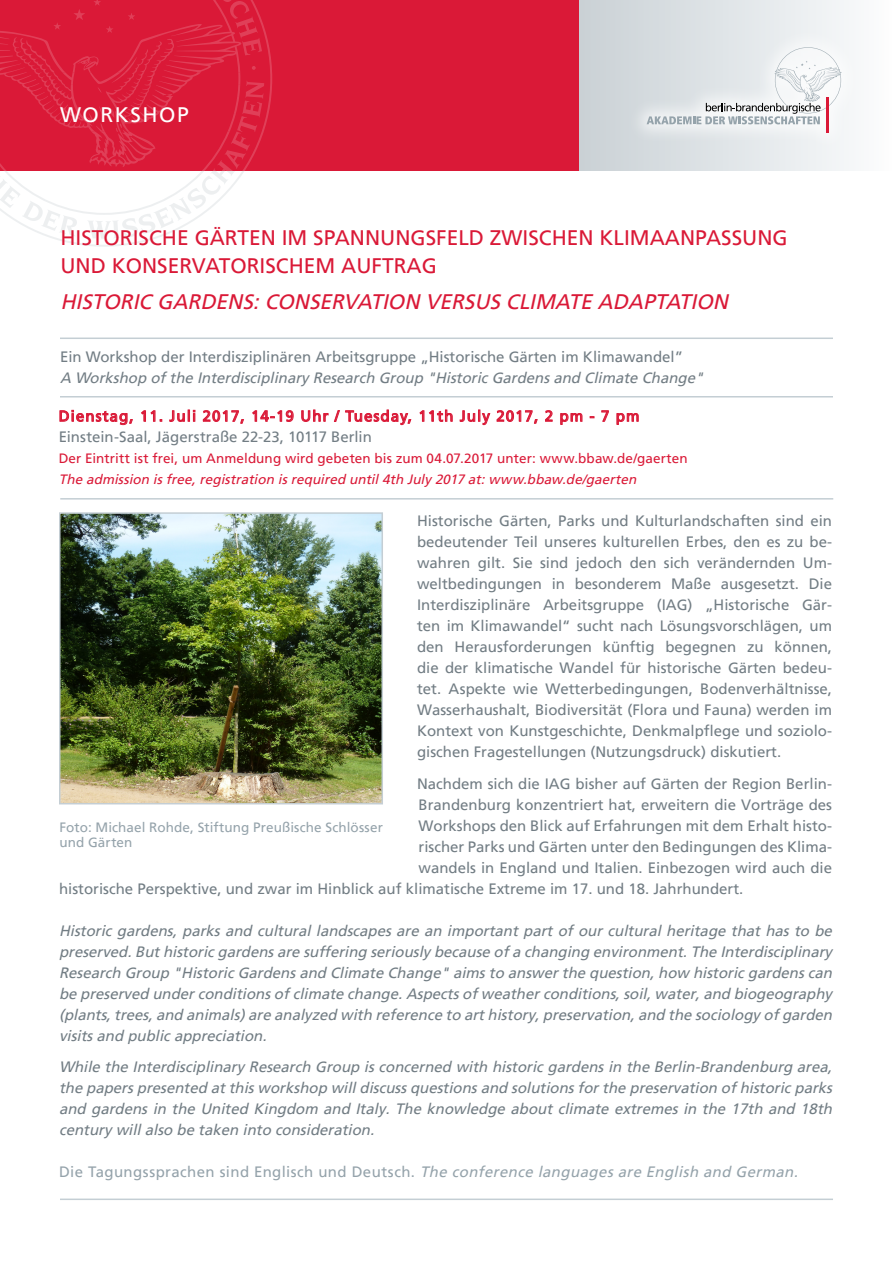
<style>
.page{position:relative;width:893px;height:1263px;background:#fff}
.page>*{position:absolute;margin:0;border:0;box-sizing:border-box;transform-origin:0 0}
.t1{font:21px "Frutiger LT";color:#da1937}
.t2{font:italic 21px "Frutiger LT";color:#da1937}
.t3{font:21px "Frutiger LT";color:#fff}
.t4{font:15px/21px "Frutiger LT";color:#727d84;text-align:justify}
.t5{font:italic 15px/21px "Frutiger LT";color:#727d84;text-align:justify}
.t6{font:italic 15px "Frutiger LT";color:#95a3ab}
.t7{font:15px "Frutiger LT";letter-spacing:.075em;color:#da1937}
.t8{font:13.5px "Frutiger LT";letter-spacing:.005em;color:#da1937}
.t9{font:italic 13.5px "Frutiger LT";color:#da1937}
.t10{font:13.5px/15px "Frutiger LT";letter-spacing:.005em;color:#95a3ab}
.s1{font-style:normal}
</style>
<div class="page">
<div style="left:578px;top:0;width:315px;height:170px;background:linear-gradient(to right,#c9d0d5,#fbfdfd)"></div>
<div style="left:627px;top:27px;width:234px;height:126px;background:#fff;opacity:.75"></div>
<hr style="left:826px;top:97px;width:2px;height:36px;background:#da1937">
<svg style="left:647px;top:47px;width:194px;height:77px"></svg>
<div style="left:0;top:0;width:578px;height:170px;background:#da1937"></div>
<svg style="left:264px;top:28px;width:8px;height:102px"></svg>
<svg style="left:0;top:0;width:264px;height:239px"></svg>
<hr style="left:60px;top:337px;width:773px;height:2px;background:#c4ced4">
<hr style="left:60px;top:396px;width:773px;height:1px;background:#c4ced4">
<hr style="left:60px;top:498px;width:773px;height:2px;background:#c4ced4">
<img style="left:62px;top:515px;width:318px;height:286px">
<div style="left:59px;top:512px;width:324px;height:292px;border:2px solid #c4ced4"></div>
<svg style="left:59px;top:410px;width:74px;height:15px"></svg>
<svg style="left:141px;top:410px;width:21px;height:12px"></svg>
<svg style="left:169px;top:410px;width:26px;height:12px"></svg>
<svg style="left:203px;top:410px;width:41px;height:14px"></svg>
<svg style="left:252px;top:410px;width:42px;height:12px"></svg>
<svg style="left:301px;top:410px;width:110px;height:15px"></svg>
<svg style="left:419px;top:410px;width:34px;height:12px"></svg>
<svg style="left:460px;top:410px;width:30px;height:15px"></svg>
<svg style="left:497px;top:410px;width:41px;height:14px"></svg>
<svg style="left:545px;top:410px;width:8px;height:12px"></svg>
<svg style="left:560px;top:413px;width:22px;height:12px"></svg>
<svg style="left:601px;top:410px;width:8px;height:12px"></svg>
<svg style="left:616px;top:413px;width:23px;height:12px"></svg>
<hr style="left:60px;top:1198px;width:773px;height:2px;background:#c4ced4">
<h1 class="t3" style="left:60px;top:102px;width:55px">Worksh</h1>
<h1 class="t3" style="left:159px;top:102px;width:29px">op</h1>
<h1 class="t1" style="left:60px;top:225px;width:72px">Historische</h1>
<h1 class="t1" style="left:195px;top:225px;width:44px">Gärten</h1>
<h1 class="t1" style="left:282px;top:225px;width:57px">im Spannungsfeld</h1>
<h1 class="t1" style="left:490px;top:225px;width:26px">zwischen</h1>
<h1 class="t1" style="left:600px;top:225px;width:29px">Klimaanpassung</h1>
<h1 class="t1" style="left:60px;top:253px;width:16px">und</h1>
<h1 class="t1" style="left:112px;top:253px;width:44px">konservat</h1>
<h1 class="t1" style="left:230px;top:253px;width:30px">orischem</h1>
<h1 class="t1" style="left:341px;top:253px;width:29px">Auftrag</h1>
<h1 class="t2" style="left:60px;top:289px;width:72px">Historic</h1>
<h1 class="t2" style="left:157px;top:289px;width:30px">Gardens</h1>
<h1 class="t2" style="left:253px;top:289px;width:54px">:Conservati</h1>
<h1 class="t2" style="left:388px;top:289px;width:52px">on versus</h1>
<h1 class="t2" style="left:506px;top:289px;width:26px">Climate</h1>
<h1 class="t2" style="left:598px;top:289px;width:29px">Adaptati</h1>
<h1 class="t2" style="left:696px;top:289px;width:31px">on</h1>
<p class="t4" style="left:60px;top:347px;width:624px">Ein Workshop der Interdisziplinären Arbeitsgruppe „Historische Gärten im Klimawandel”</p>
<p class="t5" style="left:60px;top:368px;width:649px">A Workshop ofthe Interdisciplinary Research Group "HistoricGardensand Climate Change"</p>
<p class="t7" style="left:59px;top:407px;width:582px">Dienstag, 11. Juli 2017, 14-19 Uhr / Tuesday, 11th July 2017, 2 pm - 7 pm</p>
<p class="t4" style="left:59px;top:427px;width:315px">Einstein-Saal, Jägerstraße 22-23, 10117 Berlin</p>
<p class="t8" style="left:59px;top:451px;width:630px">Der Eintritt ist frei, um Anmeldung wird gebeten bis zum 04.07.2017 unter: www.bbaw.de/gaerten</p>
<p class="t9" style="left:59px;top:472px;width:583px">The admission isfree,registration isrequired until4th July 2017 at:www.bbaw.de/gaerten</p>
<p class="t4" style="left:417px;top:510px;width:416px">Historische Gärten, Parks und Kulturlandschaften sind ein bedeutender Teil unseres kulturellen Erbes, den es zu be&shy;wahren gilt. Sie sind jedoch den sich verändernden Um&shy;weltbedingungen in besonderem Maße ausgesetzt. Die Interdisziplinäre Arbeitsgruppe (IAG) „Historische Gär&shy;ten im Klimawandel“ sucht nach Lösungsvorschlägen, um den Herausforderungen künftig begegnen zu können, die der klimatische Wandel für historische Gärten bedeu&shy;tet. Aspekte wie Wetterbedingungen, Bodenverhältnisse, Wasserhaushalt, Biodiversität (Flora und Fauna) werden im Kontext von Kunstgeschichte, Denkmalpflege und soziolo&shy;gischen Fragestellungen (Nutzungsdruck) diskutiert.</p>
<p class="t4" style="left:417px;top:773px;width:416px">Nachdem sich die IAG bisher auf Gärten der Region Berlin-</p>
<p class="t4" style="left:418px;top:794px;width:415px">Brandenburg konzentriert hat, erweitern die Vorträge des</p>
<p class="t4" style="left:418px;top:815px;width:415px">Workshops den Blick auf Erfahrungen mit dem Erhalt histo-</p>
<p class="t4" style="left:418px;top:836px;width:415px">rischer Parks und Gärten unter den Bedingungen des Klima-</p>
<p class="t4" style="left:418px;top:857px;width:415px">wandels in England und Italien. Einbezogen wird auch die</p>
<p class="t4" style="left:59px;top:878px;width:686px">historische Perspektive, und zwar im Hinblick auf klimatische Extreme im 17. und 18. Jahrhundert.</p>
<p class="t5" style="left:59px;top:920px;width:778px">Historic gardens, parks and cultural landscapes are an important part of our cultural heritage that has to be preserved.Buthistoricgardensare suffering seriously because ofa changing environment.The Interdisciplinary Research Group "HistoricGardensand Climate Change" aimsto answerthe question,how historicgardenscan be preserved underconditionsofclimate change.Aspectsofweatherconditions,soil,water,and biogeography (plants,trees,and animals)are analyzed with reference to arthistory,preservation,and the sociology ofgarden visitsand publicappreciation.</p>
<p class="t5" style="left:59px;top:1056px;width:778px">While the Interdisciplinary Research Group isconcerned with historicgardensin the Berlin-Brandenburg area, the paperspresented atthisworkshop willdiscussquestionsand solutionsforthe preservation ofhistoricparks and gardens in the United Kingdom and Italy. The knowledge about climate extremes in the 17th and 18th century willalso be taken into consideration.</p>
<p class="t6" style="left:59px;top:1163px;width:744px"><span class="s1">Die Ta gun g ss p ra ch e n sin d En gli s ch un d D eu ts ch .</span> The conference languages are English and German.</p>
<p class="t10" style="left:59px;top:820px;width:325px">Foto: Michael Rohde, Stiftung Preußische Schlösser und Gärten</p>
</div>
